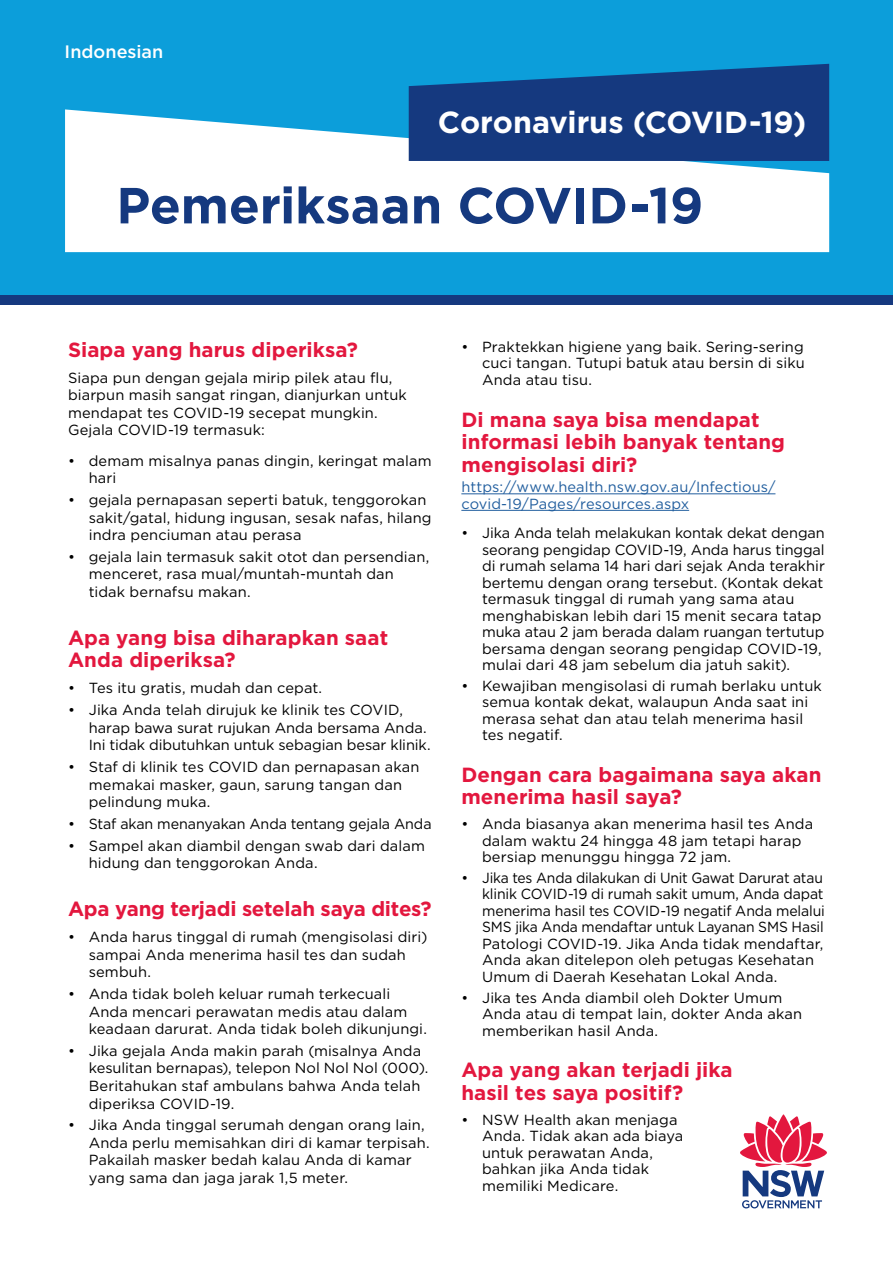
<style>
.page{position:relative;width:893px;height:1263px;background:#fff}
.page>*{position:absolute;margin:0;border:0;box-sizing:border-box;transform-origin:0 0}
.t1{font:700 50.7px "Gotham";letter-spacing:-.005em;color:#15397f}
.t2{font:700 30.45px "Gotham";letter-spacing:-.005em;color:#fff}
._1_0_Heading_1{font:700 20.4px/22.5px "Gotham";color:#e3173e}
._3_4_Bullets_1{font:700 20.4px/22.5px "Gotham";color:#e3173e}
.t3{font:500 18px "Gotham";color:#fff}
._3_4_Bullets_1-2{font:14.7px/16.5px "Gotham";letter-spacing:.005em;color:#000}
._3_0_Body{font:14.7px/17.5px "Gotham";letter-spacing:.01em;color:#000}
._3_6_Bullet_LAST{font:14.7px/16.5px "Gotham";letter-spacing:.01em;color:#000}
._3_0_Body-2{font:14.7px/16.5px "Gotham";letter-spacing:.005em;color:#215e9e}
</style>
<div class="page">
<div style="left:0;top:0;width:893px;height:300px;background:#0c9eda"></div>
<svg style="left:740px;top:1114px;width:87px;height:94px"></svg>
<div style="left:0;top:296px;width:893px;height:9px;background:#15397f"></div>
<svg style="left:65px;top:109px;width:764px;height:143px;background:#eef8fc"></svg>
<svg style="left:409px;top:64px;width:420px;height:97px;background:#144489"></svg>
<hr style="left:461px;top:493px;width:314px;height:1px;background:#215e9e">
<hr style="left:461px;top:510px;width:228px;height:1px;background:#215e9e">
<p class="t3" style="left:65px;top:40px;width:100px">Indonesian</p>
<p class="t2" style="left:438px;top:102px;width:370px">Coronavirus (COVID-19)</p>
<p class="t1" style="left:116px;top:172px;width:588px">Pemeriksaan COVID-19</p>
<p class="_1_0_Heading_1" style="left:68px;top:338px;width:292px">Siapa yang harus diperiksa?</p>
<p class="_3_0_Body" style="left:68px;top:368px;width:340px">Siapa pun dengan gejala mirip pilek atau flu, biarpun masih sangat ringan, dianjurkan untuk mendapat tes COVID-19 secepat mungkin.<br>Gejala COVID-19 termasuk:</p>
<p class="_3_4_Bullets_1-2" style="left:89px;top:451px;width:344px;line-height:17.5px;text-indent:-21px">• demam misalnya panas dingin, keringat malam hari</p>
<p class="_3_4_Bullets_1-2" style="left:89px;top:491px;width:344px;line-height:17.5px;text-indent:-21px">• gejala pernapasan seperti batuk, tenggorokan sakit/gatal, hidung ingusan, sesak nafas, hilang indra penciuman atau perasa</p>
<p class="_3_4_Bullets_1-2" style="left:89px;top:548px;width:342px;line-height:17.5px;text-indent:-21px">• gejala lain termasuk sakit otot dan persendian, menceret, rasa mual/muntah-muntah dan tidak bernafsu makan.</p>
<p class="_1_0_Heading_1" style="left:68px;top:626px;width:322px">Apa yang bisa diharapkan saat<br>Anda diperiksa?</p>
<p class="_3_4_Bullets_1-2" style="left:68px;top:679px;width:256px">• Tes itu gratis, mudah dan cepat.</p>
<p class="_3_4_Bullets_1-2" style="left:89px;top:701px;width:343px;line-height:17.5px;text-indent:-21px">• Jika Anda telah dirujuk ke klinik tes COVID, harap bawa surat rujukan Anda bersama Anda.<br>Ini tidak dibutuhkan untuk sebagian besar klinik.</p>
<p class="_3_4_Bullets_1-2" style="left:89px;top:758px;width:332px;line-height:17.5px;text-indent:-21px">• Staf di klinik tes COVID dan pernapasan akan memakai masker, gaun, sarung tangan dan pelindung muka.</p>
<p class="_3_4_Bullets_1-2" style="left:68px;top:815px;width:365px">• Staf akan menanyakan Anda tentang gejala Anda</p>
<p class="_3_4_Bullets_1-2" style="left:89px;top:836px;width:338px;line-height:17.5px;text-indent:-21px">• Sampel akan diambil dengan swab dari dalam hidung dan tenggorokan Anda.</p>
<p class="_1_0_Heading_1" style="left:68px;top:897px;width:365px">Apa yang terjadi setelah saya dites?</p>
<p class="_3_4_Bullets_1-2" style="left:89px;top:928px;width:340px;line-height:17.5px;text-indent:-21px">• Anda harus tinggal di rumah (mengisolasi diri) sampai Anda menerima hasil tes dan sudah sembuh.</p>
<p class="_3_4_Bullets_1-2" style="left:89px;top:985px;width:340px;line-height:17.5px;text-indent:-21px">• Anda tidak boleh keluar rumah terkecuali<br>Anda mencari perawatan medis atau dalam keadaan darurat. Anda tidak boleh dikunjungi.</p>
<p class="_3_4_Bullets_1-2" style="left:89px;top:1041px;width:341px;line-height:17.5px;text-indent:-21px">• Jika gejala Anda makin parah (misalnya Anda kesulitan bernapas), telepon Nol Nol Nol (000).<br>Beritahukan staf ambulans bahwa Anda telah diperiksa COVID-19.</p>
<p class="_3_4_Bullets_1-2" style="left:89px;top:1116px;width:342px;line-height:17.5px;text-indent:-21px">• Jika Anda tinggal serumah dengan orang lain, Anda perlu memisahkan diri di kamar terpisah.<br>Pakailah masker bedah kalau Anda di kamar yang sama dan jaga jarak 1,5 meter.</p>
<p class="_3_4_Bullets_1-2" style="left:482px;top:338px;width:324px;text-align:justify;text-indent:-21px">• Praktekkan higiene yang baik. Sering-sering cuci tangan. Tutupi batuk atau bersin di siku Anda atau tisu.</p>
<p class="_3_4_Bullets_1" style="left:461px;top:408px;width:325px">Di mana saya bisa mendapat informasi lebih banyak tentang mengisolasi diri?</p>
<p class="_3_0_Body-2" style="left:461px;top:479px;width:316px">https://www.health.nsw.gov.au/Infectious/ covid-19/Pages/resources.aspx</p>
<p class="_3_4_Bullets_1-2" style="left:482px;top:524px;width:344px;text-indent:-21px">• Jika Anda telah melakukan kontak dekat dengan seorang pengidap COVID-19, Anda harus tinggal di rumah selama 14 hari dari sejak Anda terakhir bertemu dengan orang tersebut. (Kontak dekat termasuk tinggal di rumah yang sama atau menghabiskan lebih dari 15 menit secara tatap muka atau 2 jam berada dalam ruangan tertutup bersama dengan seorang pengidap COVID-19, mulai dari 48 jam sebelum dia jatuh sakit).</p>
<p class="_3_4_Bullets_1-2" style="left:482px;top:677px;width:341px;text-indent:-21px">• Kewajiban mengisolasi di rumah berlaku untuk semua kontak dekat, walaupun Anda saat ini merasa sehat dan atau telah menerima hasil tes negatif.</p>
<p class="_1_0_Heading_1" style="left:461px;top:763px;width:362px">Dengan cara bagaimana saya akan menerima hasil saya?</p>
<p class="_3_4_Bullets_1-2" style="left:482px;top:815px;width:333px;text-indent:-21px">• Anda biasanya akan menerima hasil tes Anda dalam waktu 24 hingga 48 jam tetapi harap bersiap menunggu hingga 72 jam.</p>
<p class="_3_4_Bullets_1-2" style="left:482px;top:869px;width:344px;text-indent:-21px">• Jika tes Anda dilakukan di Unit Gawat Darurat atau klinik COVID-19 di rumah sakit umum, Anda dapat menerima hasil tes COVID-19 negatif Anda melalui SMS jika Anda mendaftar untuk Layanan SMS Hasil Patologi COVID-19. Jika Anda tidak mendaftar, Anda akan ditelepon oleh petugas Kesehatan Umum di Daerah Kesehatan Lokal Anda.</p>
<p class="_3_4_Bullets_1-2" style="left:482px;top:989px;width:322px;text-indent:-21px">• Jika tes Anda diambil oleh Dokter Umum<br>Anda atau di tempat lain, dokter Anda akan memberikan hasil Anda.</p>
<p class="_1_0_Heading_1" style="left:461px;top:1059px;width:273px">Apa yang akan terjadi jika hasil tes saya positif?</p>
<p class="_3_6_Bullet_LAST" style="left:482px;top:1111px;width:203px;text-indent:-21px">• NSW Health akan menjaga<br>Anda. Tidak akan ada biaya untuk perawatan Anda, bahkan jika Anda tidak memiliki Medicare.</p>
</div>
